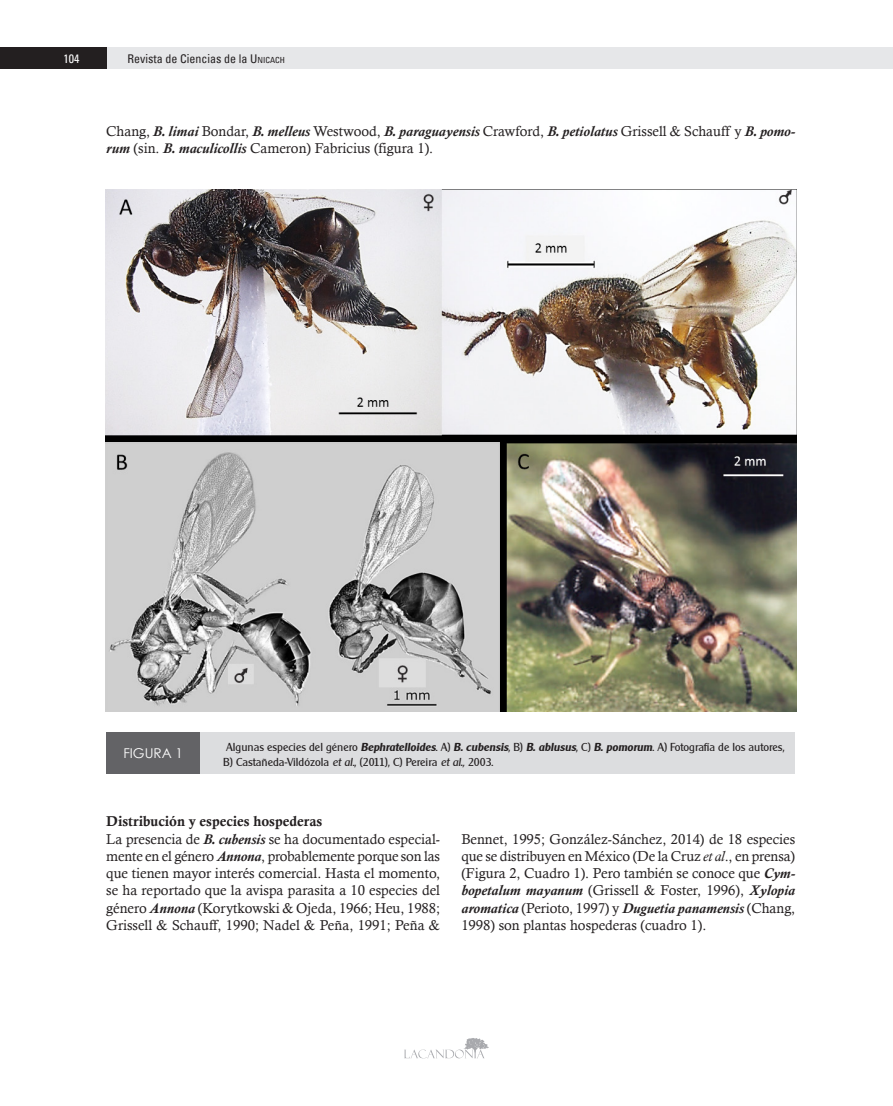
<style>
.page{position:relative;width:893px;height:1106px;background:#fff}
.page>*{position:absolute;margin:0;border:0;box-sizing:border-box;transform-origin:0 0}
.t1{font:14.25px/17.2px "Calisto";color:#231f20;text-align:justify}
.t2{font:14.25px "Calis MT Bol";color:#231f20}
.t3{font:13.5px "Century Gothic";color:#fff}
.t4{font:condensed 12px "Univers";color:#231f20}
.t5{font:condensed 12px "Univers";color:#fff}
.t6{font:11.25px/15px "Clarity Gothic SF";color:#231f20}
.s1{font-style:inherit}
.s2{font-size:8.4px}
.s3{font-weight:700;font-style:italic}
.s4{font-family:"Clarity Gothic SF Bold";font-style:italic}
.s5{font-family:"Clarity Gothic SF Italic"}
.s6{font-style:italic}
</style>
<div class="page">
<div style="left:872px;top:48px;width:21px;height:21px;background:#e6e7e9"></div>
<div style="left:21px;top:48px;width:851px;height:21px;background:#e6e7e9"></div>
<div style="left:0;top:48px;width:106px;height:21px;background:#231f20"></div>
<svg style="left:404px;top:1038px;width:85px;height:20px"></svg>
<img style="left:105px;top:189px;width:691px;height:522px">
<div style="left:106px;top:732px;width:689px;height:41px;background:#dcdddf"></div>
<div style="left:106px;top:732px;width:94px;height:41px;background:#636366"></div>
<p class="t5" style="left:63px;top:51px;width:17px">104</p>
<p class="t4" style="left:128px;top:51px;width:159px">Revista de Ciencias de la <span class="s1">U</span><span class="s2">NICACH</span></p>
<p class="t1" style="left:106px;top:122px;width:690px">Chang, <span class="s3">B. limai</span> Bondar, <span class="s3">B. melleus</span> Westwood, <span class="s3">B. paraguayensis</span> Crawford, <span class="s3">B. petiolatus</span> Grissell &amp; Schauff y <span class="s3">B. pomo&shy;rum</span> (sin. <span class="s3">B. maculicollis</span> Cameron) Fabricius (figura 1).</p>
<p class="t3" style="left:123px;top:744px;width:61px">FIGURA 1</p>
<p class="t6" style="left:223px;top:739px;width:563px">Algunas especies del género <span class="s4">Bephratelloides</span>. A) <span class="s4">B. cubensis</span>, B) <span class="s4">B. ablusus</span>, C) <span class="s4">B. pomorum</span>. A) Fotografía de los autores,<br>B) Castañeda-Vildózola <span class="s5">et al</span>., (2011), C) Pereira <span class="s5">et al.,</span> 2003.</p>
<p class="t2" style="left:106px;top:815px;width:217px">Distribución y especies hospederas</p>
<p class="t1" style="left:106px;top:830px;width:335px">La presencia de <span class="s3">B. cubensis</span> se ha documentado especial&shy;mente en el género <span class="s3">Annona</span>, probablemente porque son las que tienen mayor interés comercial. Hasta el momento, se ha reportado que la avispa parasita a 10 especies del género <span class="s3">Annona</span> (Korytkowski &amp; Ojeda, 1966; Heu, 1988; Grissell &amp; Schauff, 1990; Nadel &amp; Peña, 1991; Peña &amp;</p>
<p class="t1" style="left:461px;top:830px;width:335px">Bennet, 1995; González-Sánchez, 2014) de 18 especies que se distribuyen en México (De la Cruz <span class="s6">et al</span>., en prensa) (Figura 2, Cuadro 1). Pero también se conoce que <span class="s3">Cym&shy;bopetalum mayanum</span> (Grissell &amp; Foster, 1996), <span class="s3">Xylopia aromatica</span> (Perioto, 1997) y <span class="s3">Duguetia panamensis</span> (Chang, 1998) son plantas hospederas (cuadro 1).</p>
</div>
